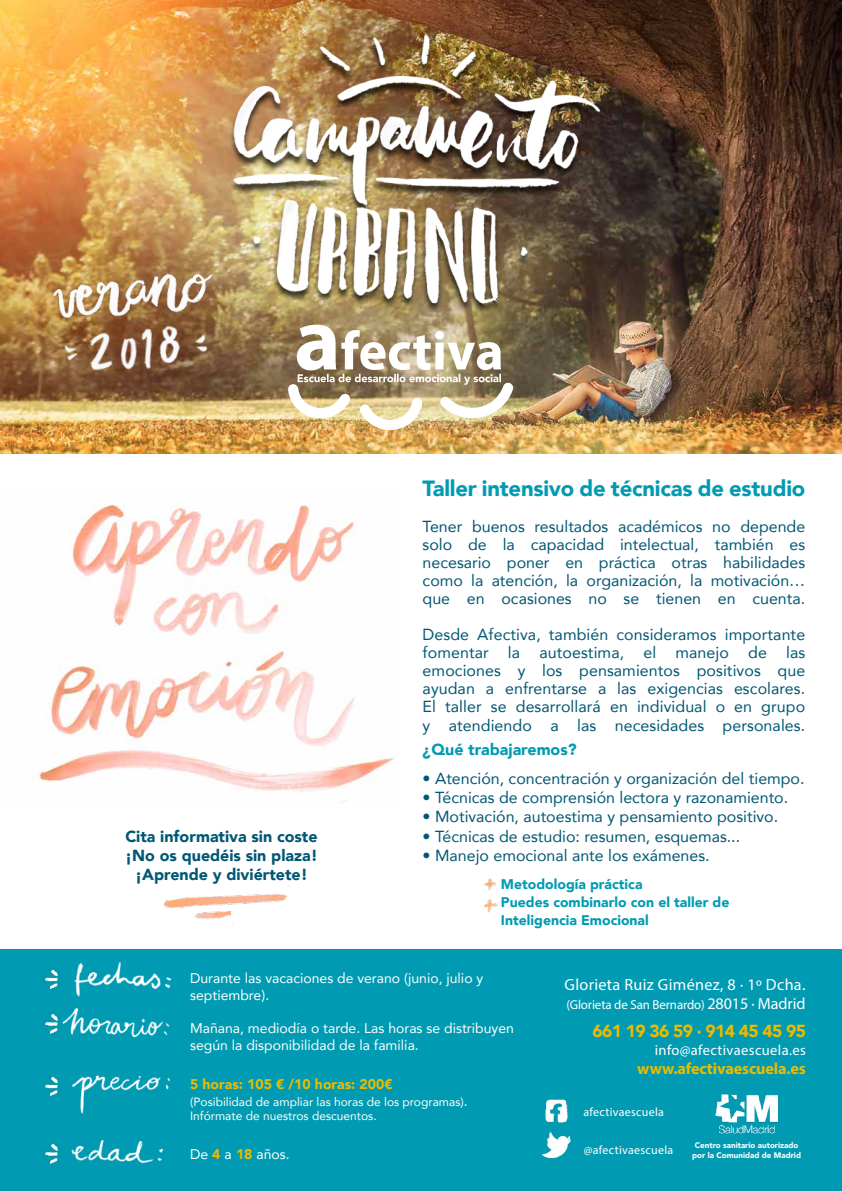
<style>
.page{position:relative;width:842px;height:1191px;background:#fff}
.page>*{position:absolute;margin:0;border:0;box-sizing:border-box;transform-origin:0 0}
.t1{font:900 22px "Avenir";letter-spacing:-.01em;color:#009bb2}
.t2{font:900 17.4px "Avenir";letter-spacing:-.04em;color:#eabb01}
.t3{font:16.2px "Myriad Pro";letter-spacing:.02em;color:#fff}
.t4{font:700 16.2px "Myriad Pro";letter-spacing:-.01em;color:#eabb01}
.t5{font:16px/18.2px "Avenir";color:#005774;text-align:justify}
.t6{font:900 16px/19.2px "Avenir";color:#005774;text-align:center}
.t7{font:900 16px "Avenir";color:#009bb2}
.t8{font:14.6px "Myriad Pro";letter-spacing:.025em;color:#fff}
.t9{font:14px/16.8px "Avenir";color:#fff}
.t10{font:900 14px/18px "Avenir";color:#009bb2}
.t11{font:900 14px "Avenir";color:#eabb01}
.t12{font:13px "Myriad Pro";letter-spacing:-.01em;color:#fff}
.t13{font:12px/14.4px "Avenir";color:#fff}
.t14{font:12px "Myriad Pro";letter-spacing:.025em;color:#fff}
.t15{font:900 8px/9.6px "Avenir";color:#fff;text-align:center}
.s1{font-size:14px}
.s2{font-weight:900;color:#eabb01}
.s3{font-size:16.2px}
</style>
<div class="page">
<img style="left:0;top:0;width:842px;height:454px">
<div style="left:0;top:950px;width:842px;height:241px;background:#009bb2"></div>
<img style="left:62px;top:1007px;width:108px;height:31px">
<img style="left:72px;top:1075px;width:98px;height:39px">
<img style="left:26px;top:949px;width:163px;height:51px">
<img style="left:541px;top:1132px;width:30px;height:27px">
<img style="left:545px;top:1099px;width:24px;height:24px">
<img style="left:45px;top:1076px;width:13px;height:21px">
<img style="left:45px;top:1143px;width:13px;height:22px">
<img style="left:45px;top:1013px;width:13px;height:22px">
<img style="left:43px;top:968px;width:16px;height:22px">
<img style="left:71px;top:1139px;width:92px;height:25px">
<img style="left:716px;top:1094px;width:61px;height:40px">
<img style="left:164px;top:885px;width:126px;height:39px">
<img style="left:156px;top:9px;width:489px;height:331px">
<img style="left:282px;top:325px;width:239px;height:110px">
<img style="left:39px;top:504px;width:355px;height:300px">
<img style="left:484px;top:878px;width:14px;height:35px">
<img style="left:36px;top:257px;width:196px;height:73px">
<img style="left:51px;top:318px;width:173px;height:64px">
<p class="t6" style="left:125px;top:826px;width:194px">Cita informativa sin coste ¡No os quedéis sin plaza! ¡Aprende y diviértete!</p>
<h1 class="t1" style="left:423px;top:469px;width:384px">Taller intensivo de técnicas de estudio</h1>
<p class="t5" style="left:423px;top:517px;width:384px">Tener buenos resultados académicos no depende solo de la capacidad intelectual, también es necesario poner en práctica otras habilidades como la atención, la organización, la motivación… que en ocasiones no se tienen en cuenta.</p>
<p class="t5" style="left:423px;top:625px;width:384px">Desde Afectiva, también consideramos importante fomentar la autoestima, el manejo de las emociones y los pensamientos positivos que ayudan a enfrentarse a las exigencias escolares.<br>El taller se desarrollará en individual o en grupo y atendiendo a las necesidades personales.</p>
<p class="t7" style="left:423px;top:736px;width:156px">¿Qué trabajaremos?</p>
<p class="t5" style="left:423px;top:768px;width:383px">• Atención, concentración y organización del tiempo.</p>
<p class="t5" style="left:423px;top:788px;width:367px">• Técnicas de comprensión lectora y razonamiento.</p>
<p class="t5" style="left:423px;top:807px;width:357px">• Motivación, autoestima y pensamiento positivo.</p>
<p class="t5" style="left:423px;top:826px;width:319px">• Técnicas de estudio: resumen, esquemas...</p>
<p class="t5" style="left:423px;top:845px;width:288px">• Manejo emocional ante los exámenes.</p>
<p class="t10" style="left:501px;top:874px;width:230px">Metodología práctica<br>Puedes combinarlo con el taller de<br>Inteligencia Emocional</p>
<p class="t9" style="left:190px;top:969px;width:295px">Durante las vacaciones de verano (junio, julio y septiembre).</p>
<p class="t9" style="left:190px;top:1019px;width:325px">Mañana, mediodía o tarde. Las horas se distribuyen según la disponibilidad de la familia.</p>
<p class="t11" style="left:190px;top:1072px;width:204px">5 horas: 105 € /10 horas: 200€</p>
<p class="t13" style="left:190px;top:1094px;width:279px">(Posibilidad de ampliar las horas de los programas)<span class="s1">.<br></span>Infórmate de nuestros descuentos.</p>
<p class="t9" style="left:190px;top:1145px;width:101px">De <span class="s2">4</span> a <span class="s2">18</span> años.</p>
<p class="t3" style="left:564px;top:974px;width:242px">Glorieta Ruiz Giménez, 8 · 1º Dcha.</p>
<p class="t12" style="left:566px;top:997px;width:241px">(Glorieta de San Bernardo) <span class="s3">28015 · Madrid</span></p>
<p class="t2" style="left:593px;top:1016px;width:215px">661 19 36 59 · 914 45 45 95</p>
<p class="t8" style="left:655px;top:1041px;width:153px">info@afectivaescuela.es</p>
<p class="t4" style="left:637px;top:1058px;width:170px">www.afectivaescuela.es</p>
<p class="t14" style="left:583px;top:1104px;width:82px">afectivaescuela</p>
<p class="t14" style="left:584px;top:1142px;width:91px">@afectivaescuela</p>
<p class="t15" style="left:692px;top:1140px;width:110px">Centro sanitario autorizado por la Comunidad de Madrid</p>
</div>
